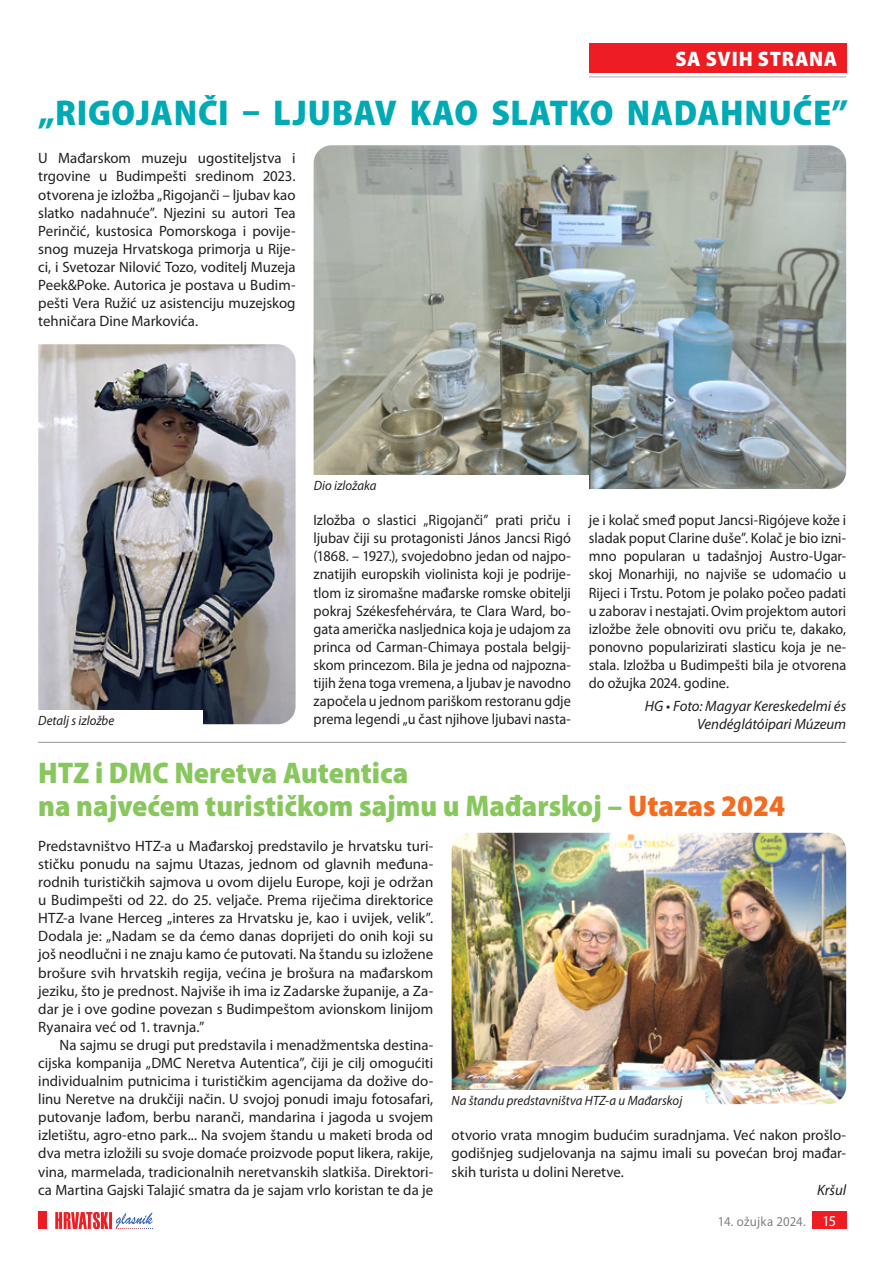
<style>
.page{position:relative;width:893px;height:1263px;background:#fff}
.page>*{position:absolute;margin:0;border:0;box-sizing:border-box;transform-origin:0 0}
.t1{font:900 semi-condensed 36px "Myriad Pro";letter-spacing:.02em;color:#00aab5}
.t2{font:900 semi-condensed 30px/33px "Myriad Pro";color:#88c75d}
.t3{font:900 21px "Myriad Pro";letter-spacing:.035em;color:#fff;scale:.95 1}
.t4{font:15px/18.1px "Myriad Pro";color:#231f20;text-align:justify}
.t5{font:15px/18.1px "Myriad Pro";color:#231f20;text-align:justify;scale:.95 1}
.t6{font:italic 15px/18.1px "Myriad Pro";color:#231f20;text-align:right}
.t7{font:italic 13.5px "Myriad Pro";color:#231f20;scale:.95 1}
.t8{font:13.5px "Myriad Pro";letter-spacing:.02em;color:#808285;scale:.95 1}
.s1{font-style:normal}
.s2{color:#f36a21}
.s3{font-size:15px;color:#fff}
</style>
<div class="page">
<hr style="left:589px;top:77px;width:257px;height:1px;background:#a8a9ad">
<div style="left:812px;top:1212px;width:34px;height:17px;background:#ee1d23"></div>
<div style="left:38px;top:1212px;width:9px;height:17px;background:#ee1d23"></div>
<svg style="left:55px;top:1212px;width:98px;height:17px"></svg>
<div style="left:589px;top:43px;width:257px;height:30px;background:#ee1d23"></div>
<img style="left:452px;top:833px;width:394px;height:271px">
<div style="left:447px;top:1090px;width:258px;height:32px;background:#fff"></div>
<hr style="left:38px;top:742px;width:808px;height:1px;background:#939598">
<img style="left:38px;top:344px;width:258px;height:380px">
<img style="left:314px;top:145px;width:532px;height:344px">
<div style="left:310px;top:475px;width:279px;height:32px;background:#fff"></div>
<div style="left:34px;top:710px;width:169px;height:27px;background:#fff"></div>
<h3 class="t3" style="left:675px;top:45px;width:172px">SA SVIH STRANA</h3>
<h1 class="t1" style="left:38px;top:89px;width:811px">„RIGOJANČI – LJUBAV KAO SLATKO NADAHNUĆE”</h1>
<p class="t4" style="left:38px;top:149px;width:259px">U Mađarskom muzeju ugostiteljstva i trgovine u Budimpešti sredinom 2023. otvorena je izložba „Rigojanči – ljubav kao slatko nadahnuće”. Njezini su autori Tea Perinčić, kustosica Pomorskoga i povije&shy;snog muzeja Hrvatskoga primorja u Rije&shy;ci, i Svetozar Nilović Tozo, voditelj Muzeja Peek&amp;Poke. Autorica je postava u Budim&shy;pešti Vera Ružić uz asistenciju muzejskog tehničara Dine Markovića.</p>
<p class="t7" style="left:38px;top:712px;width:82px">Detalj s izložbe</p>
<p class="t7" style="left:314px;top:477px;width:67px">Dio izložaka</p>
<p class="t5" style="left:314px;top:511px;width:272px">Izložba o slastici „Rigojanči” prati priču i ljubav čiji su protagonisti János Jancsi Rigó (1868. – 1927.), svojedobno jedan od najpo&shy;znatijih europskih violinista koji je podrije&shy;tlom iz siromašne mađarske romske obitelji pokraj Székesfehérvára, te Clara Ward, bo&shy;gata američka nasljednica koja je udajom za princa od Carman-Chimaya postala belgij&shy;skom princezom. Bila je jedna od najpozna&shy;tijih žena toga vremena, a ljubav je navodno započela u jednom pariškom restoranu gdje prema legendi „u čast njihove ljubavi nasta-</p>
<p class="t5" style="left:589px;top:511px;width:272px">je i kolač smeđ poput Jancsi-Rigójeve kože i sladak poput Clarine duše”. Kolač je bio izni&shy;mno popularan u tadašnjoj Austro-Ugar&shy;skoj Monarhiji, no najviše se udomaćio u Rijeci i Trstu. Potom je polako počeo padati u zaborav i nestajati. Ovim projektom autori izložbe žele obnoviti ovu priču te, dakako, ponovno popularizirati slasticu koja je ne&shy;stala. Izložba u Budimpešti bila je otvorena do ožujka 2024. godine.</p>
<p class="t6" style="left:645px;top:696px;width:203px">HG <span class="s1">•</span> Foto: Magyar Kereskedelmi és<br>Vendéglátóipari Múzeum</p>
<h2 class="t2" style="left:38px;top:755px;width:748px">HTZ i DMC Neretva Autentica<br>na najvećem turističkom sajmu u Mađarskoj – <span class="s2">Utazas 2024</span></h2>
<p class="t4" style="left:38px;top:836px;width:397px">Predstavništvo HTZ-a u Mađarskoj predstavilo je hrvatsku turi&shy;stičku ponudu na sajmu Utazas, jednom od glavnih međuna&shy;rodnih turističkih sajmova u ovom dijelu Europe, koji je održan u Budimpešti od 22. do 25. veljače. Prema riječima direktorice HTZ-a Ivane Herceg „interes za Hrvatsku je, kao i uvijek, velik”.<br>Dodala je: „Nadam se da ćemo danas doprijeti do onih koji su još neodlučni i ne znaju kamo će putovati. Na štandu su izložene brošure svih hrvatskih regija, većina je brošura na mađarskom jeziku, što je prednost. Najviše ih ima iz Zadarske županije, a Za&shy;dar je i ove godine povezan s Budimpeštom avionskom linijom Ryanaira već od 1. travnja.”</p>
<p class="t4" style="left:38px;top:1035px;width:397px;text-indent:21px">Na sajmu se drugi put predstavila i menadžmentska destina&shy;cijska kompanija „DMC Neretva Autentica”, čiji je cilj omogućiti individualnim putnicima i turističkim agencijama da dožive do&shy;linu Neretve na drukčiji način. U svojoj ponudi imaju fotosafari, putovanje lađom, berbu naranči, mandarina i jagoda u svojem izletištu, agro-etno park... Na svojem štandu u maketi broda od dva metra izložili su svoje domaće proizvode poput likera, rakije, vina, marmelada, tradicionalnih neretvanskih slatkiša. Direktori&shy;ca Martina Gajski Talajić smatra da je sajam vrlo koristan te da je</p>
<p class="t7" style="left:452px;top:1092px;width:244px">Na štandu predstavništva HTZ-a u Mađarskoj</p>
<p class="t4" style="left:452px;top:1126px;width:396px">otvorio vrata mnogim budućim suradnjama. Već nakon prošlo&shy;godišnjeg sudjelovanja na sajmu imali su povećan broj mađar&shy;skih turista u dolini Neretve.</p>
<p class="t6" style="left:817px;top:1180px;width:31px">Kršul</p>
<p class="t8" style="left:718px;top:1213px;width:126px">14. ožujka 2024. <span class="s3">15</span></p>
</div>
